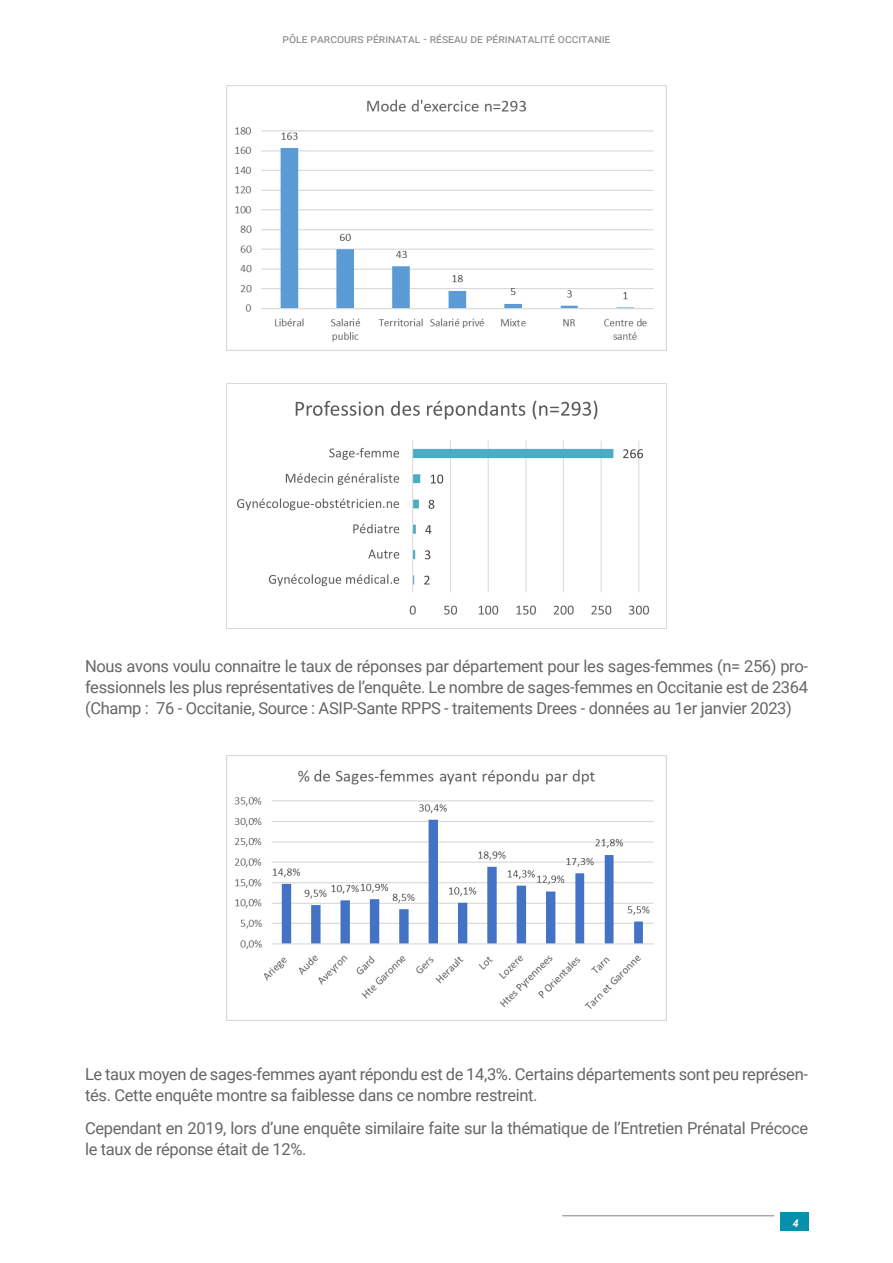
<style>
.page{position:relative;width:893px;height:1263px;background:#fff}
.page>*{position:absolute;margin:0;border:0;box-sizing:border-box;transform-origin:0 0}
.t1{font:16.5px/21px "Roboto";letter-spacing:-.02em;color:#666}
.t2{font:12px "Roboto";color:#87898c}
.t3{font:italic 700 10.5px "Roboto";color:#fff}
</style>
<div class="page">
<img style="left:226px;top:85px;width:441px;height:265px">
<img style="left:226px;top:755px;width:441px;height:265px">
<img style="left:226px;top:383px;width:441px;height:245px">
<div style="left:780px;top:1212px;width:28px;height:19px;background:#0491ae"></div>
<hr style="left:562px;top:1215px;width:212px;height:1px;background:#808285">
<p class="t2" style="left:283px;top:30px;width:329px">pôle parcours périnatal - réseau de périnatalité occitanie</p>
<p class="t1" style="left:85px;top:655px;width:725px;text-align:justify">Nous avons voulu connaitre le taux de réponses par département pour les sages-femmes (n= 256) pro&shy;fessionnels les plus représentatives de l’enquête. Le nombre de sages-femmes en Occitanie est de 2364 (Champ : 76 - Occitanie, Source : ASIP-Sante RPPS - traitements Drees - données au 1er janvier 2023)</p>
<p class="t1" style="left:85px;top:1063px;width:724px">Le taux moyen de sages-femmes ayant répondu est de 14,3%. Certains départements sont peu représen&shy;tés. Cette enquête montre sa faiblesse dans ce nombre restreint.</p>
<p class="t1" style="left:85px;top:1117px;width:724px">Cependant en 2019, lors d’une enquête similaire faite sur la thématique de l’Entretien Prénatal Précoce le taux de réponse était de 12%.</p>
<p class="t3" style="left:793px;top:1216px;width:7px">4</p>
</div>
